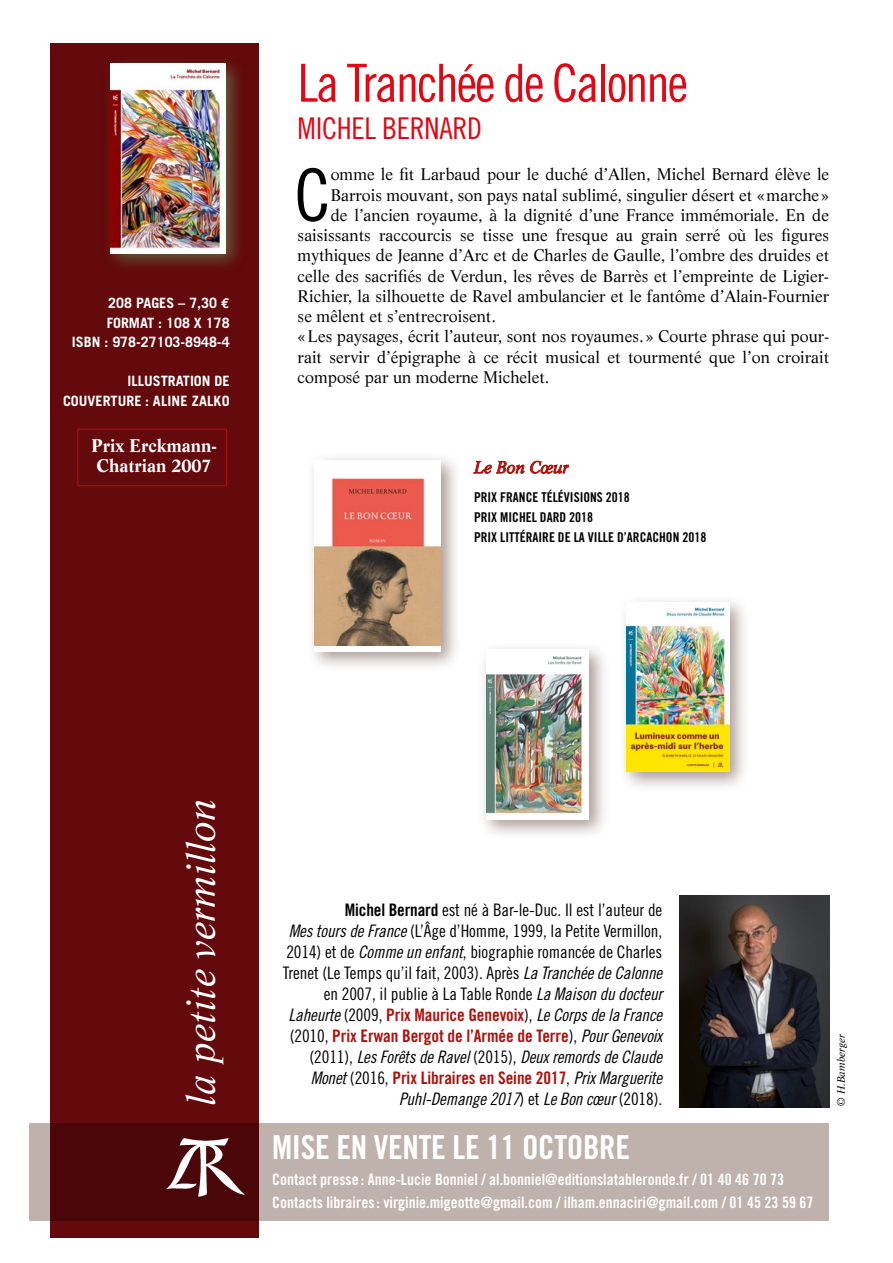
<style>
.page{position:relative;width:893px;height:1263px;background:#fff}
.page>*{position:absolute;margin:0;border:0;box-sizing:border-box;transform-origin:0 0}
.t1{font:72.6px "Trade Gothic Cond Eighteen";color:#000}
.t2{font:52.5px "Trade Gothic Cond Eighteen";letter-spacing:-.04em;color:#e30613}
.t3{font:italic 39px "Life";color:#fff}
.t4{font:33px "Trade Gothic LT Std Bd Cn 20";letter-spacing:-.01em;color:#fff}
.t5{font:30px "Trade Gothic Cond Eighteen";letter-spacing:-.01em;color:#e30613}
.t6{font:700 18px/20.2px "Life";color:#fff}
.t7{font:17.25px/21px "Trade Gothic Cond Eighteen";letter-spacing:-.005em;color:#000;text-align:right}
.t8{font:17.25px "Trade Gothic Cond Eighteen Obl";letter-spacing:-.01em;color:#000}
.t9{font:17.25px "Trade Gothic Bold Cond Twenty";letter-spacing:-.005em;color:#ae0f0a}
.t10{font:16.5px "Life";color:#000}
.t11{font:italic 16.5px "Life";color:#ae0f0a}
.t12{font:15.75px/22.5px "Trade Gothic LT Std Bd Cn 20";color:#fff}
.t13{font:700 14.25px/19.5px "Trade Gothic";color:#fff;text-align:right}
.t14{font:13.5px/20.2px "Trade Gothic LT Std Bd Cn 20";color:#000}
.t15{font:italic 10.5px "Life";letter-spacing:-.005em;color:#000}
.s1{font-family:"Euro Mono"}
.s2{font-style:inherit}
.s3{font-family:"Trade Gothic Bold Cond Twenty"}
.s4{font-family:"Trade Gothic Cond Eighteen Obl"}
.s5{font-family:"Trade Gothic Cond Eighteen"}
.s6{font-family:"Trade Gothic Bold Cond Twenty";color:#ae0f0a}
.s7{font-family:"Trade Gothic Cond Eighteen";color:#000}
.s8{font-family:"Trade Gothic Cond Eighteen Obl";color:#000}
</style>
<div class="page">
<div style="left:50px;top:43px;width:208px;height:1194px;background:#64090c"></div>
<svg style="left:30px;top:1123px;width:799px;height:97px;background:#a68c89"></svg>
<img style="left:166px;top:1136px;width:82px;height:62px">
<img style="left:679px;top:895px;width:150px;height:213px">
<svg style="left:109px;top:62px;width:131px;height:205px"></svg>
<img style="left:111px;top:64px;width:114px;height:189px">
<div style="left:306px;top:452px;width:155px;height:220px;background:#8c7872;opacity:.75"></div>
<div style="left:315px;top:460px;width:126px;height:192px;background:linear-gradient(to right,#fff,#fff)"></div>
<img style="left:315px;top:460px;width:126px;height:185px">
<svg style="left:473px;top:461px;width:96px;height:13px"></svg>
<div style="left:478px;top:641px;width:131px;height:199px;background:#8c7872;opacity:.75"></div>
<img style="left:486px;top:649px;width:103px;height:171px">
<div style="left:618px;top:594px;width:132px;height:198px;background:#8c7872;opacity:.75"></div>
<img style="left:627px;top:603px;width:102px;height:169px">
<div style="left:77px;top:429px;width:150px;height:57px;border:1px solid #ae0f0a"></div>
<p class="t13" style="left:72px;top:293px;width:159px">208 PAGES – 7,30 <span class="s1">€<br></span>FORMAT : 108 X 178<br>ISBN : 978-27103-8948-4</p>
<p class="t13" style="left:63px;top:371px;width:168px">ILLUSTRATION DE<br>COUVERTURE : <span class="s2">ALINE ZALKO</span></p>
<p class="t6" style="left:91px;top:435px;width:127px">Prix Erckmann-<br>Chatrian 2007</p>
<h2 class="t2" style="left:298px;top:52px;width:392px">La Tranchée de Calonne</h2>
<h3 class="t5" style="left:298px;top:110px;width:186px">MICHEL BERNARD</h3>
<h1 class="t1" style="left:294px;top:152px;width:38px">C</h1>
<p class="t10" style="left:331px;top:165px;width:500px">omme le fit Larbaud pour le duché d’Allen, Michel Bernard élève le</p>
<p class="t10" style="left:331px;top:185px;width:500px">Barrois mouvant, son pays natal sublimé, singulier désert et «marche »</p>
<p class="t10" style="left:331px;top:205px;width:500px">de l’ancien royaume, à la dignité d’une France immémoriale. En de</p>
<p class="t10" style="left:298px;top:225px;width:533px">saisissants raccourcis se tisse une fresque au grain serré où les figures</p>
<p class="t10" style="left:298px;top:246px;width:533px">mythiques de Jeanne d’Arc et de Charles de Gaulle, l’ombre des druides et</p>
<p class="t10" style="left:298px;top:266px;width:533px">celle des sacrifiés de Verdun, les rêves de Barrès et l’empreinte de Ligier-</p>
<p class="t10" style="left:298px;top:286px;width:533px">Richier, la silhouette de Ravel ambulancier et le fantôme d’Alain-Fournier</p>
<p class="t10" style="left:298px;top:306px;width:200px">se mêlent et s’entrecroisent.</p>
<p class="t10" style="left:298px;top:326px;width:533px">«Les paysages, écrit l’auteur, sont nos royaumes. » Courte phrase qui pour-</p>
<p class="t10" style="left:298px;top:347px;width:533px">rait servir d’épigraphe à ce récit musical et tourmenté que l’on croirait</p>
<p class="t10" style="left:298px;top:367px;width:253px">composé par un moderne Michelet.</p>
<p class="t11" style="left:474px;top:457px;width:96px">Le Bon Cœur</p>
<p class="t14" style="left:474px;top:487px;width:234px">PRIX FRANCE TÉLÉVISIONS 2018<br>PRIX MICHEL DARD 2018<br>PRIX LITTÉRAIRE DE LA VILLE D’ARCACHON 2018</p>
<h3 class="t3" style="left:178px;top:1106px;width:309px;rotate:-90deg">la petite vermillon</h3>
<p class="t7" style="left:283px;top:899px;width:381px"><span class="s3">Michel Bernard</span> est né à Bar-le-Duc. Il est l’auteur de<br><span class="s4">Mes tours de France</span> (L’Âge d’Homme, 1999, la Petite Vermillon, 2014) et de <span class="s4">Comme un enfant</span>, biographie romancée de Charles Trenet (Le Temps qu’il fait, 2003). Après <span class="s4">La Tranchée de Calonne </span>en 2007, il publie à La Table Ronde <span class="s4">La Maison du docteur</span></p>
<p class="t8" style="left:289px;top:1004px;width:375px">Laheurte <span class="s5">(2009,</span> <span class="s6">Prix Maurice Genevoix</span><span class="s5">),</span> Le Corps de la France</p>
<p class="t9" style="left:290px;top:1025px;width:374px"><span class="s7">(2010,</span> Prix Erwan Bergot de l’Armée de Terre<span class="s7">),</span> <span class="s8">Pour Genevoix</span></p>
<p class="t8" style="left:309px;top:1046px;width:354px"><span class="s5">(2011),</span> Les Forêts de Ravel <span class="s5">(2015),</span> Deux remords de Claude</p>
<p class="t9" style="left:311px;top:1067px;width:353px"><span class="s8">Monet</span> <span class="s7">(2016,</span> Prix Libraires en Seine 2017<span class="s7">,</span> <span class="s8">Prix Marguerite</span></p>
<p class="t8" style="left:399px;top:1088px;width:265px">Puhl-Demange 2017<span class="s5">) et</span> Le Bon cœur <span class="s5">(2018).</span></p>
<h3 class="t4" style="left:272px;top:1127px;width:359px">MISE EN VENTE LE 11 OCTOBRE</h3>
<p class="t12" style="left:272px;top:1168px;width:543px">Contact presse : Anne-Lucie Bonniel / al.bonniel@editionslatableronde.fr / 01 40 46 70 73<br>Contacts libraires: virginie.migeotte@gmail.com / ilham.ennaciri@gmail.com / 01 45 23 59 67</p>
<p class="t15" style="left:835px;top:1106px;width:72px;rotate:-90deg">© H.Bamberger</p>
</div>
